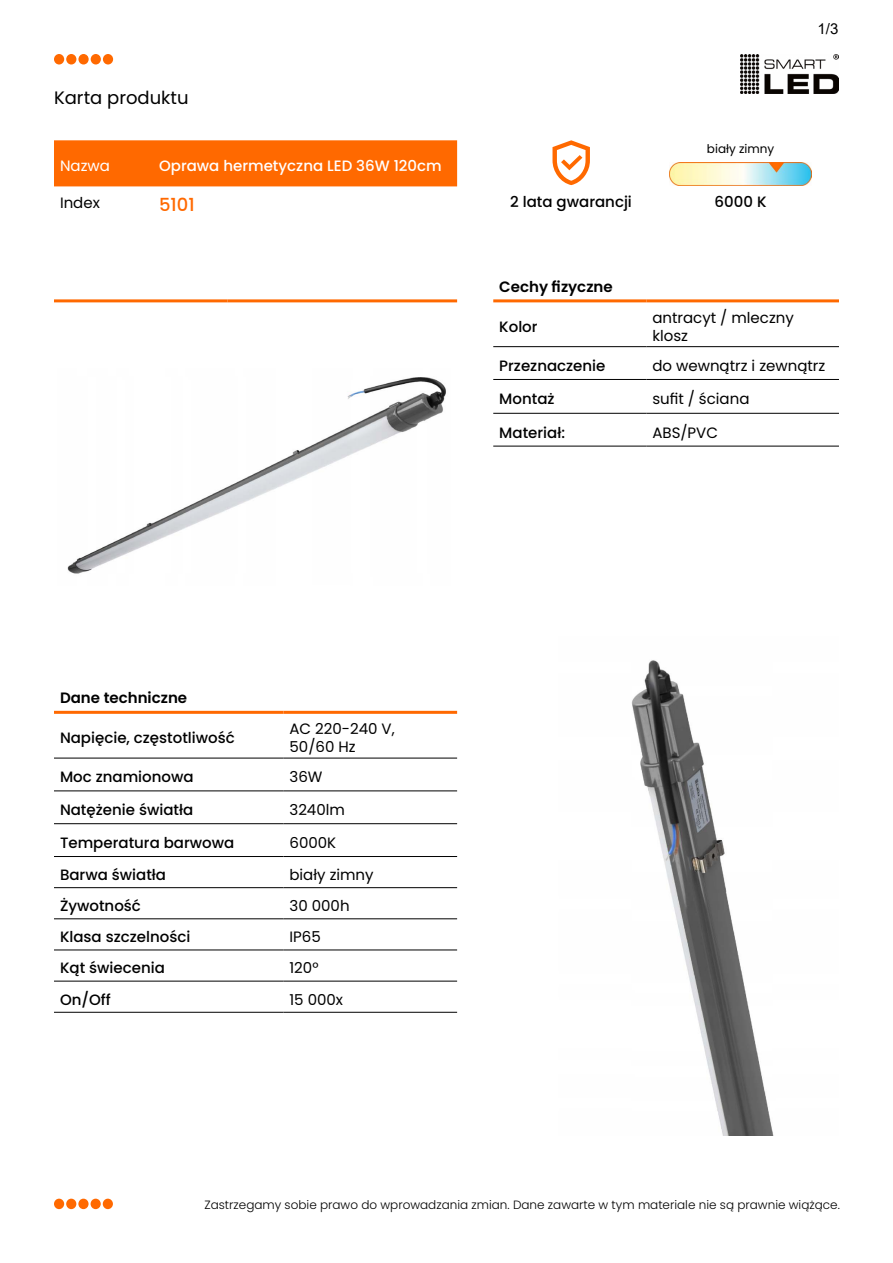
<style>
.page{position:relative;width:893px;height:1263px;background:#fff}
.page>*{position:absolute;margin:0;border:0;box-sizing:border-box;transform-origin:0 0}
.t1{font:18px "Poppins";color:#000}
.t2{font:500 18px "Poppins";color:#ff6900}
.t3{font:500 15px "Poppins";color:#000}
.t4{font:15px/18px "Poppins";color:#000}
.t5{font:500 15px "Poppins";color:#fff}
.t6{font:600 15px "Poppins";color:#000}
.t7{font:15px "Poppins";color:#fff}
.t8{font:15px "Arial";color:#000}
.t9{font:300 12px "Poppins";color:#000}
.t10{font:12px "Poppins";color:#000}
</style>
<div class="page">
<div style="left:54px;top:140px;width:403px;height:46px;background:#ff6900"></div>
<hr style="left:54px;top:711px;width:229px;height:3px;background:#ff6900">
<hr style="left:283px;top:711px;width:174px;height:3px;background:#ff6900">
<hr style="left:54px;top:758px;width:229px;height:1px;background:#000">
<hr style="left:283px;top:758px;width:174px;height:1px;background:#000">
<hr style="left:54px;top:791px;width:229px;height:1px;background:#000">
<hr style="left:283px;top:791px;width:174px;height:1px;background:#000">
<hr style="left:54px;top:823px;width:229px;height:1px;background:#000">
<hr style="left:283px;top:823px;width:174px;height:1px;background:#000">
<hr style="left:54px;top:856px;width:229px;height:1px;background:#000">
<hr style="left:283px;top:856px;width:174px;height:1px;background:#000">
<hr style="left:54px;top:887px;width:229px;height:1px;background:#000">
<hr style="left:283px;top:887px;width:174px;height:1px;background:#000">
<hr style="left:54px;top:918px;width:229px;height:1px;background:#000">
<hr style="left:283px;top:918px;width:174px;height:1px;background:#000">
<hr style="left:54px;top:950px;width:229px;height:1px;background:#000">
<hr style="left:283px;top:950px;width:174px;height:1px;background:#000">
<hr style="left:54px;top:981px;width:229px;height:1px;background:#000">
<hr style="left:283px;top:981px;width:174px;height:1px;background:#000">
<hr style="left:54px;top:1012px;width:229px;height:1px;background:#000">
<hr style="left:283px;top:1012px;width:174px;height:1px;background:#000">
<hr style="left:493px;top:346px;width:153px;height:1px;background:#000">
<hr style="left:646px;top:346px;width:193px;height:1px;background:#000">
<hr style="left:493px;top:379px;width:153px;height:1px;background:#000">
<hr style="left:646px;top:379px;width:193px;height:1px;background:#000">
<hr style="left:493px;top:413px;width:153px;height:1px;background:#000">
<hr style="left:646px;top:413px;width:193px;height:1px;background:#000">
<hr style="left:493px;top:446px;width:153px;height:1px;background:#000">
<hr style="left:646px;top:446px;width:193px;height:1px;background:#000">
<hr style="left:493px;top:299px;width:153px;height:3px;background:#ff6900">
<hr style="left:646px;top:299px;width:193px;height:3px;background:#ff6900">
<img style="left:741px;top:54px;width:98px;height:40px">
<div style="left:54px;top:54px;width:10px;height:10px;background:#ff6900;border-radius:50%"></div>
<div style="left:66px;top:54px;width:10px;height:10px;background:#ff6900;border-radius:50%"></div>
<div style="left:78px;top:54px;width:11px;height:10px;background:#ff6900;border-radius:50%"></div>
<div style="left:91px;top:54px;width:10px;height:10px;background:#ff6900;border-radius:50%"></div>
<div style="left:103px;top:54px;width:10px;height:10px;background:#ff6900;border-radius:50%"></div>
<img style="left:631px;top:660px;width:143px;height:475px">
<img style="left:67px;top:377px;width:379px;height:197px">
<svg style="left:552px;top:140px;width:38px;height:45px"></svg>
<img style="left:669px;top:163px;width:142px;height:23px">
<hr style="left:54px;top:299px;width:174px;height:3px;background:#ff6900">
<hr style="left:228px;top:299px;width:229px;height:3px;background:#ff6900">
<div style="left:54px;top:1199px;width:10px;height:10px;background:#ff6900;border-radius:50%"></div>
<div style="left:66px;top:1199px;width:10px;height:10px;background:#ff6900;border-radius:50%"></div>
<div style="left:78px;top:1199px;width:11px;height:10px;background:#ff6900;border-radius:50%"></div>
<div style="left:91px;top:1199px;width:10px;height:10px;background:#ff6900;border-radius:50%"></div>
<div style="left:103px;top:1199px;width:10px;height:10px;background:#ff6900;border-radius:50%"></div>
<p class="t1" style="left:54px;top:88px;width:136px">Karta produktu</p>
<p class="t7" style="left:60px;top:157px;width:51px">Nazwa</p>
<p class="t5" style="left:159px;top:157px;width:284px">Oprawa hermetyczna LED 36W 120cm</p>
<p class="t4" style="left:60px;top:194px;width:41px">Index</p>
<p class="t2" style="left:159px;top:195px;width:37px">5101</p>
<p class="t8" style="left:817px;top:18px;width:22px">1/3</p>
<p class="t10" style="left:707px;top:142px;width:69px">biały zimny</p>
<p class="t3" style="left:510px;top:193px;width:123px">2 lata gwarancji</p>
<p class="t3" style="left:715px;top:193px;width:53px">6000 K</p>
<p class="t6" style="left:499px;top:278px;width:115px">Cechy fizyczne</p>
<p class="t3" style="left:499px;top:318px;width:40px">Kolor</p>
<p class="t4" style="left:652px;top:308px;width:143px">antracyt / mleczny klosz</p>
<p class="t3" style="left:499px;top:357px;width:108px">Przeznaczenie</p>
<p class="t4" style="left:652px;top:357px;width:175px">do wewnątrz i zewnątrz</p>
<p class="t3" style="left:499px;top:390px;width:57px">Montaż</p>
<p class="t4" style="left:652px;top:390px;width:99px">sufit / ściana</p>
<p class="t3" style="left:499px;top:424px;width:67px">Materiał:</p>
<p class="t4" style="left:652px;top:423px;width:67px">ABS/PVC</p>
<p class="t6" style="left:60px;top:689px;width:129px">Dane techniczne</p>
<p class="t3" style="left:60px;top:729px;width:176px">Napięcie, częstotliwość</p>
<p class="t4" style="left:289px;top:720px;width:107px">AC 220-240 V,<br>50/60 Hz</p>
<p class="t3" style="left:60px;top:768px;width:135px">Moc znamionowa</p>
<p class="t4" style="left:289px;top:768px;width:35px">36W</p>
<p class="t3" style="left:60px;top:801px;width:135px">Natężenie światła</p>
<p class="t4" style="left:289px;top:801px;width:57px">3240lm</p>
<p class="t3" style="left:60px;top:834px;width:176px">Temperatura barwowa</p>
<p class="t4" style="left:289px;top:834px;width:48px">6000K</p>
<p class="t3" style="left:60px;top:866px;width:108px">Barwa światła</p>
<p class="t4" style="left:289px;top:866px;width:86px">biały zimny</p>
<p class="t3" style="left:60px;top:897px;width:82px">Żywotność</p>
<p class="t4" style="left:289px;top:897px;width:62px">30 000h</p>
<p class="t3" style="left:60px;top:928px;width:132px">Klasa szczelności</p>
<p class="t4" style="left:289px;top:928px;width:33px">IP65</p>
<p class="t3" style="left:60px;top:959px;width:106px">Kąt świecenia</p>
<p class="t4" style="left:289px;top:959px;width:30px">120°</p>
<p class="t3" style="left:60px;top:990px;width:52px">On/Off</p>
<p class="t4" style="left:289px;top:990px;width:55px">15 000x</p>
<p class="t9" style="left:204px;top:1198px;width:637px">Zastrzegamy sobie prawo do wprowadzania zmian. Dane zawarte w tym materiale nie są prawnie wiążące.</p>
</div>
